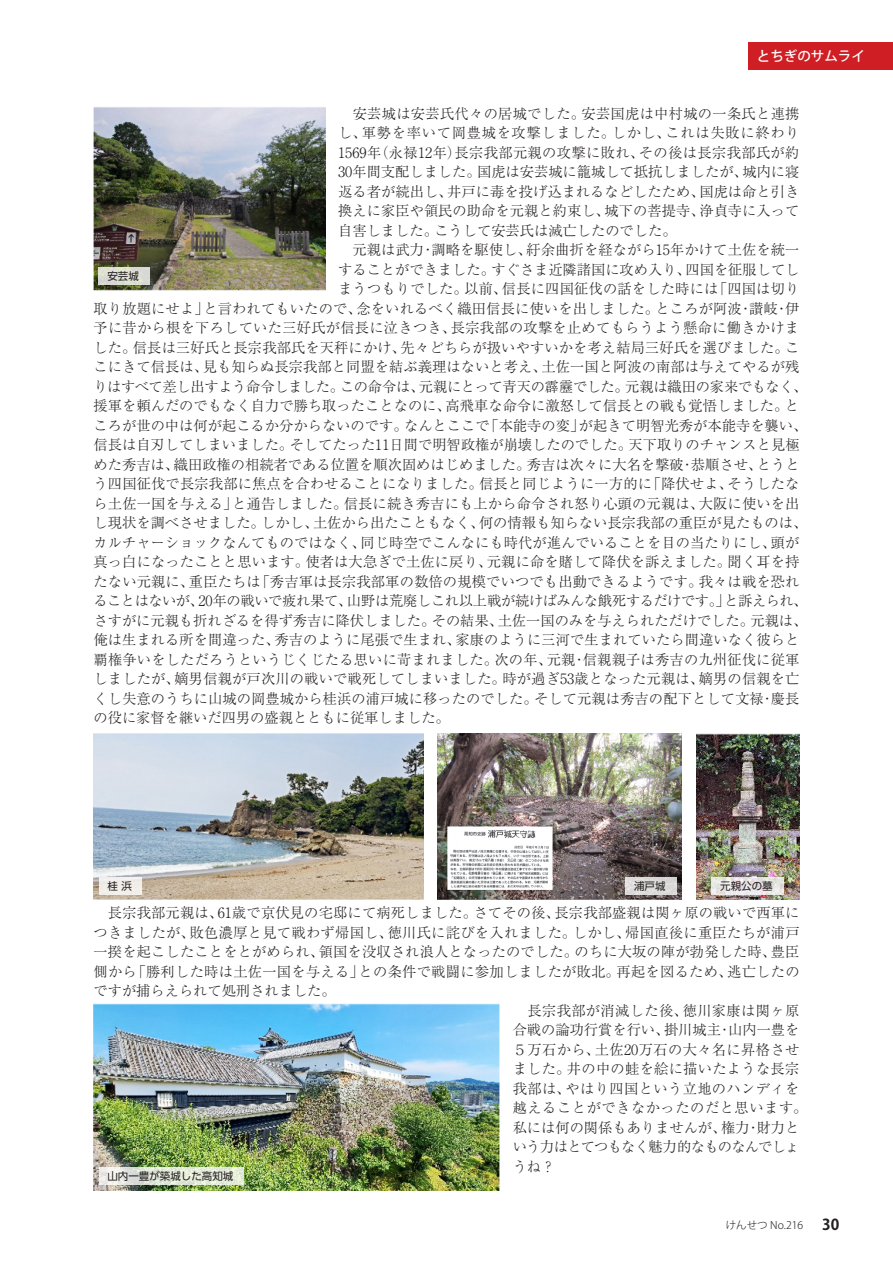
<style>
.page{position:relative;width:893px;height:1263px;background:#fff}
.page>*{position:absolute;margin:0;border:0;box-sizing:border-box;transform-origin:0 0}
.t1{font:700 15px "Koz Go Pro";color:#231f20}
.t2{font:300 14.25px/19.5px "Ryumin Pr 6 N";letter-spacing:.005em;color:#231f20;text-align:justify}
.t3{font:300 14.25px "Ryumin Pr 6 N";letter-spacing:-.02em;color:#231f20}
.t4{font:300 14.25px "Ryumin Pr 6 N";letter-spacing:-.015em;color:#231f20}
.t5{font:500 13.5px "Koz Go Pr 6 N";color:#fff}
.t6{font:10.5px "UD Shin Go Pr 6 N";color:#231f20}
.t7{font:300 10.5px "Koz Go Pro";color:#231f20}
</style>
<div class="page">
<div style="left:748px;top:43px;width:145px;height:27px;background:#d01e25"></div>
<img style="left:94px;top:107px;width:231px;height:184px">
<img style="left:94px;top:733px;width:329px;height:166px">
<img style="left:438px;top:733px;width:244px;height:166px">
<img style="left:450px;top:829px;width:100px;height:58px">
<div style="left:447px;top:826px;width:106px;height:64px;border:2px solid #fff"></div>
<img style="left:696px;top:733px;width:103px;height:166px">
<img style="left:94px;top:1003px;width:406px;height:188px">
<div style="left:99px;top:268px;width:51px;height:17px;background:#dbddd3"></div>
<div style="left:99px;top:877px;width:42px;height:17px;background:#f1eee9"></div>
<svg style="left:99px;top:1168px;width:144px;height:17px;background:#e4e9dc"></svg>
<div style="left:626px;top:877px;width:51px;height:17px;background:#dcd9d9"></div>
<svg style="left:712px;top:877px;width:72px;height:17px"></svg>
<p class="t5" style="left:757px;top:48px;width:109px">とちぎのサムライ</p>
<p class="t2" style="left:338px;top:103px;width:463px">　安芸城は安芸氏代々の居城でした。安芸国虎は中村城の一条氏と連携し、軍勢を率いて岡豊城を攻撃しました。しかし、これは失敗に終わり1569年（永禄12年）長宗我部元親の攻撃に敗れ、その後は長宗我部氏が約30年間支配しました。国虎は安芸城に籠城して抵抗しましたが、城内に寝返る者が続出し、井戸に毒を投げ込まれるなどしたため、国虎は命と引き換えに家臣や領民の助命を元親と約束し、城下の菩提寺、浄貞寺に入って自害しました。こうして安芸氏は滅亡したのでした。</p>
<p class="t2" style="left:338px;top:239px;width:463px">　元親は武力・調略を駆使し、紆余曲折を経ながら15年かけて土佐を統一</p>
<p class="t2" style="left:338px;top:259px;width:463px">することができました。すぐさま近隣諸国に攻め入り、四国を征服してし</p>
<p class="t2" style="left:338px;top:278px;width:463px">まうつもりでした。以前、信長に四国征伐の話をした時には「四国は切り</p>
<p class="t2" style="left:94px;top:298px;width:707px">取り放題にせよ」と言われてもいたので、念をいれるべく織田信長に使いを出しました。ところが阿波・讃岐・伊</p>
<p class="t2" style="left:94px;top:317px;width:707px">予に昔から根を下ろしていた三好氏が信長に泣きつき、長宗我部の攻撃を止めてもらうよう懸命に働きかけま</p>
<p class="t2" style="left:94px;top:337px;width:707px">した。信長は三好氏と長宗我部氏を天秤にかけ、先々どちらが扱いやすいかを考え結局三好氏を選びました。こ</p>
<p class="t2" style="left:94px;top:356px;width:707px">こにきて信長は、見も知らぬ長宗我部と同盟を結ぶ義理はないと考え、土佐一国と阿波の南部は与えてやるが残</p>
<p class="t4" style="left:94px;top:375px;width:715px">りはすべて差し出すよう命令しました。この命令は、元親にとって青天の霹靂でした。元親は織田の家来でもなく、</p>
<p class="t2" style="left:94px;top:395px;width:707px">援軍を頼んだのでもなく自力で勝ち取ったことなのに、高飛車な命令に激怒して信長との戦も覚悟しました。と</p>
<p class="t2" style="left:94px;top:415px;width:715px">ころが世の中は何が起こるか分からないのです。なんとここで「本能寺の変」が起きて明智光秀が本能寺を襲い、</p>
<p class="t2" style="left:94px;top:434px;width:708px">信長は自刃してしまいました。そしてたった11日間で明智政権が崩壊したのでした。天下取りのチャンスと見極</p>
<p class="t2" style="left:94px;top:454px;width:708px">めた秀吉は、織田政権の相続者である位置を順次固めはじめました。秀吉は次々に大名を撃破・恭順させ、とうと</p>
<p class="t2" style="left:94px;top:473px;width:707px">う四国征伐で長宗我部に焦点を合わせることになりました。信長と同じように一方的に「降伏せよ、そうしたな</p>
<p class="t2" style="left:94px;top:493px;width:707px">ら土佐一国を与える」と通告しました。信長に続き秀吉にも上から命令され怒り心頭の元親は、大阪に使いを出</p>
<p class="t2" style="left:94px;top:512px;width:715px">し現状を調べさせました。しかし、土佐から出たこともなく、何の情報も知らない長宗我部の重臣が見たものは、</p>
<p class="t2" style="left:94px;top:532px;width:707px">カルチャーショックなんてものではなく、同じ時空でこんなにも時代が進んでいることを目の当たりにし、頭が</p>
<p class="t2" style="left:94px;top:551px;width:707px">真っ白になったことと思います。使者は大急ぎで土佐に戻り、元親に命を賭して降伏を訴えました。聞く耳を持</p>
<p class="t2" style="left:94px;top:571px;width:707px">たない元親に、重臣たちは「秀吉軍は長宗我部軍の数倍の規模でいつでも出動できるようです。我々は戦を恐れ</p>
<p class="t3" style="left:94px;top:590px;width:715px">ることはないが、20年の戦いで疲れ果て、山野は荒廃しこれ以上戦が続けばみんな餓死するだけです。」と訴えられ、</p>
<p class="t2" style="left:94px;top:610px;width:715px">さすがに元親も折れざるを得ず秀吉に降伏しました。その結果、土佐一国のみを与えられただけでした。元親は、</p>
<p class="t2" style="left:94px;top:629px;width:707px">俺は生まれる所を間違った、秀吉のように尾張で生まれ、家康のように三河で生まれていたら間違いなく彼らと</p>
<p class="t2" style="left:94px;top:649px;width:707px">覇権争いをしただろうというじくじたる思いに苛まれました。次の年、元親・信親親子は秀吉の九州征伐に従軍</p>
<p class="t2" style="left:94px;top:668px;width:707px">しましたが、嫡男信親が戸次川の戦いで戦死してしまいました。時が過ぎ53歳となった元親は、嫡男の信親を亡</p>
<p class="t2" style="left:94px;top:688px;width:707px">くし失意のうちに山城の岡豊城から桂浜の浦戸城に移ったのでした。そして元親は秀吉の配下として文禄・慶長</p>
<p class="t2" style="left:94px;top:707px;width:358px">の役に家督を継いだ四男の盛親とともに従軍しました。</p>
<p class="t6" style="left:107px;top:268px;width:33px">安芸城</p>
<p class="t6" style="left:107px;top:877px;width:26px">桂 浜</p>
<p class="t6" style="left:634px;top:877px;width:33px">浦戸城</p>
<p class="t6" style="left:720px;top:877px;width:54px">元親公の墓</p>
<p class="t2" style="left:94px;top:902px;width:707px">　長宗我部元親は、61歳で京伏見の宅邸にて病死しました。さてその後、長宗我部盛親は関ヶ原の戦いで西軍につきましたが、敗色濃厚と見て戦わず帰国し、徳川氏に詫びを入れました。しかし、帰国直後に重臣たちが浦戸一揆を起こしたことをとがめられ、領国を没収され浪人となったのでした。のちに大坂の陣が勃発した時、豊臣側から「勝利した時は土佐一国を与える」との条件で戦闘に参加しましたが敗北。再起を図るため、逃亡したのですが捕らえられて処刑されました。</p>
<p class="t2" style="left:513px;top:1000px;width:296px;text-align:left">　長宗我部が消滅した後、徳川家康は関ヶ原合戦の論功行賞を行い、掛川城主・山内一豊を<br>５万石から、土佐20万石の大々名に昇格させました。井の中の蛙を絵に描いたような長宗我部は、やはり四国という立地のハンディを越えることができなかったのだと思います。私には何の関係もありませんが、権力・財力という力はとてつもなく魅力的なものなんでしょうね？</p>
<p class="t6" style="left:107px;top:1168px;width:127px">山内一豊が築城した高知城</p>
<p class="t7" style="left:726px;top:1218px;width:79px">けんせつ No.216</p>
<p class="t1" style="left:822px;top:1215px;width:19px">30</p>
</div>
